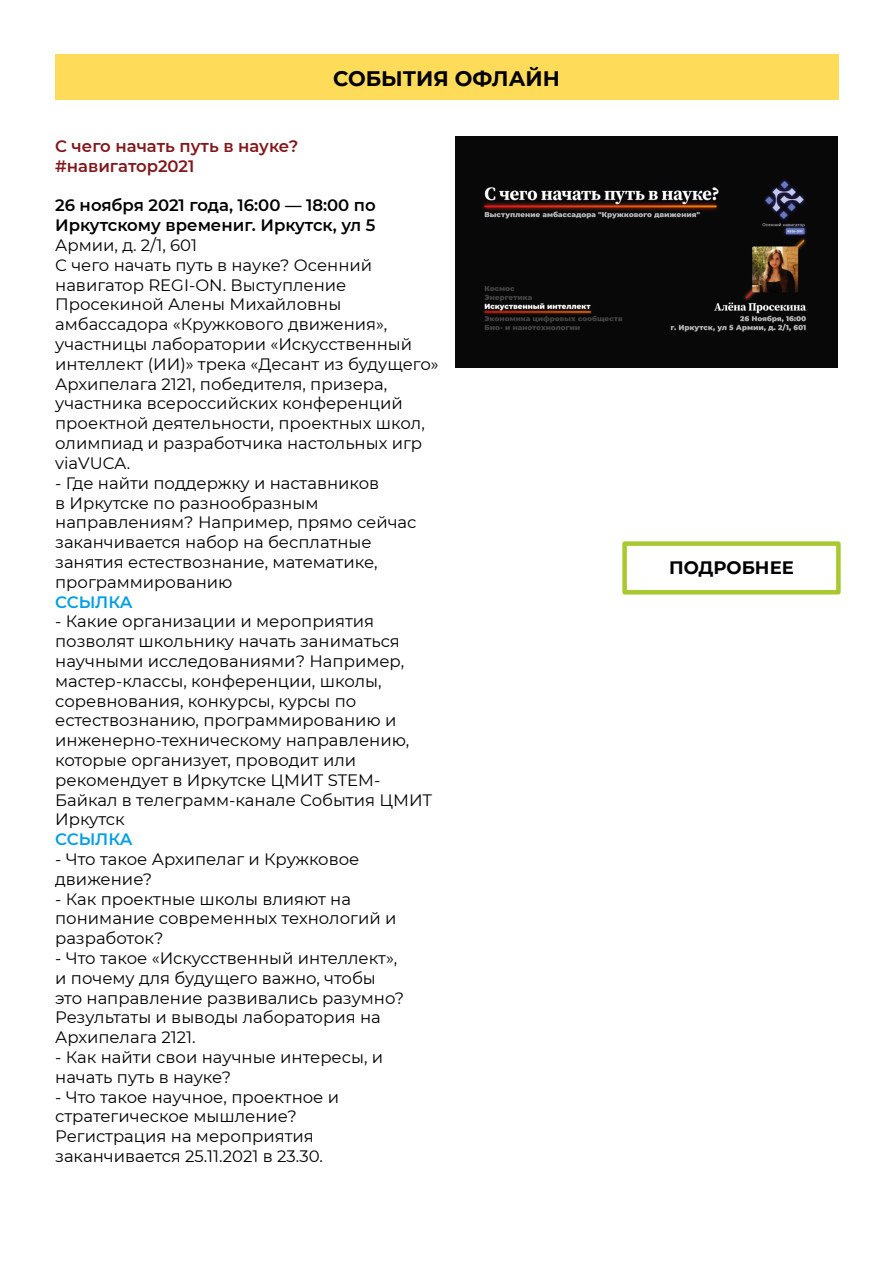
<style>
.page{position:relative;width:893px;height:1263px;background:#fff}
.page>*{position:absolute;margin:0;border:0;box-sizing:border-box;transform-origin:0 0}
.t1{font:700 21px "Montserrat";color:#000}
.t2{font:700 18px "Montserrat";color:#000}
.t3{font:16.5px/19.8px "Montserrat";color:#000}
.t4{font:600 16.5px/19.8px "Montserrat";color:#000}
.t5{font:600 16.5px/19.8px "Montserrat";color:#82171b}
.t6{font:600 16.5px "Montserrat";letter-spacing:-.005em;color:#009fe3}
</style>
<div class="page">
<div style="left:55px;top:54px;width:783px;height:45px;background:#ffdb5a"></div>
<div style="left:622px;top:541px;width:219px;height:53px;border:4px solid #a8c830"></div>
<img style="left:455px;top:136px;width:383px;height:231px">
<p class="t1" style="left:333px;top:63px;width:228px">СОБЫТИЯ ОФЛАЙН</p>
<p class="t5" style="left:55px;top:136px;width:245px">С чего начать путь в науке? #навигатор2021</p>
<p class="t4" style="left:55px;top:195px;width:322px">26 ноября 2021 года, 16:00 — 18:00 по<br>Иркутскому времениг. Иркутск, ул 5</p>
<p class="t3" style="left:55px;top:235px;width:385px">Армии, д. 2/1, 601<br>С чего начать путь в науке? Осенний навигатор REGI-ON. Выступление Просекиной Алены Михайловны амбассадора «Кружкового движения», участницы лаборатории «Искусственный интеллект (ИИ)» трека «Десант из будущего» Архипелага 2121, победителя, призера, участника всероссийских конференций проектной деятельности, проектных школ, олимпиад и разработчика настольных игр viaVUCA.</p>
<p class="t3" style="left:55px;top:472px;width:363px">- Где найти поддержку и наставников<br>в Иркутске по разнообразным направлениям? Например, прямо сейчас заканчивается набор на бесплатные занятия естествознание, математике, программированию</p>
<p class="t6" style="left:55px;top:590px;width:79px">ССЫЛКА</p>
<p class="t3" style="left:55px;top:611px;width:379px">- Какие организации и мероприятия позволят школьнику начать заниматься научными исследованиями? Например, мастер-классы, конференции, школы, соревнования, конкурсы, курсы по естествознанию, программированию и инженерно-техническому направлению, которые организует, проводит или рекомендует в Иркутске ЦМИТ STEM-Байкал в телеграмм-канале События ЦМИТ Иркутск</p>
<p class="t6" style="left:55px;top:827px;width:79px">ССЫЛКА</p>
<p class="t3" style="left:55px;top:848px;width:306px">- Что такое Архипелаг и Кружковое движение?</p>
<p class="t3" style="left:55px;top:888px;width:343px">- Как проектные школы влияют на понимание современных технологий и разработок?</p>
<p class="t3" style="left:55px;top:947px;width:350px">- Что такое «Искусственный интеллект», и почему для будущего важно, чтобы это направление развивались разумно?<br>Результаты и выводы лаборатория на Архипелага 2121.</p>
<p class="t3" style="left:55px;top:1046px;width:330px">- Как найти свои научные интересы, и начать путь в науке?</p>
<p class="t3" style="left:55px;top:1086px;width:285px">- Что такое научное, проектное и стратегическое мышление?<br>Регистрация на мероприятия заканчивается 25.11.2021 в 23.30.</p>
<p class="t2" style="left:669px;top:555px;width:126px">ПОДРОБНЕЕ</p>
</div>
